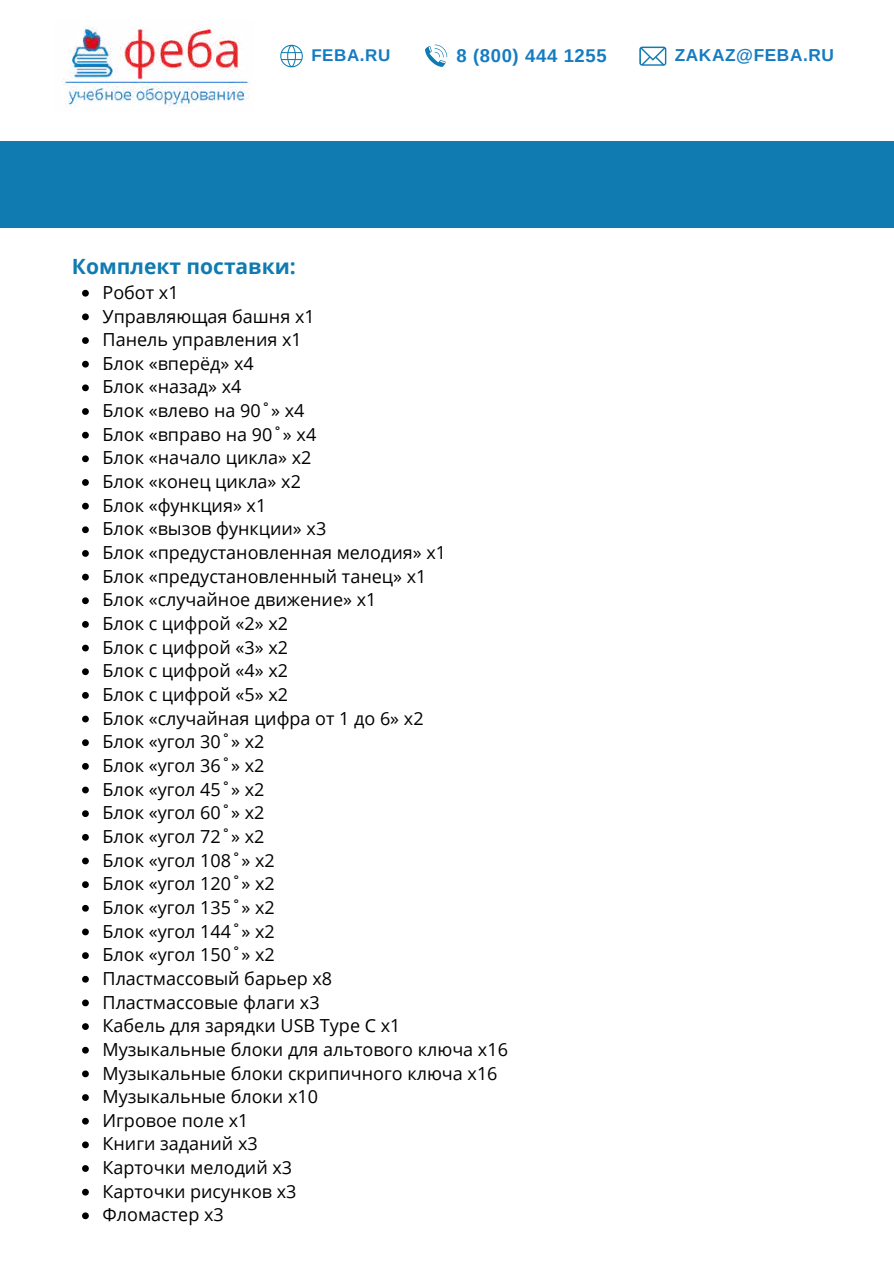
<style>
.page{position:relative;width:894px;height:1264px;background:#fff}
.page>*{position:absolute;margin:0;border:0;box-sizing:border-box;transform-origin:0 0}
.t1{font:700 21px "Open Sans";color:#107bb1}
.t2{font:700 18.45px "Arimo";letter-spacing:.035em;color:#157bc2}
.t3{font:18px/23.7px "Open Sans";color:#000}
.t4{font:700 17.25px "Arimo";letter-spacing:.035em;color:#157bc2}
.t5{font:700 16.95px "Arimo";letter-spacing:.035em;color:#157bc2}
</style>
<div class="page">
<img style="left:62px;top:27px;width:187px;height:80px">
<div style="left:0;top:141px;width:893px;height:87px;background:#107bb1"></div>
<svg style="left:639px;top:47px;width:27px;height:19px"></svg>
<svg style="left:425px;top:45px;width:22px;height:22px"></svg>
<svg style="left:280px;top:45px;width:23px;height:22px"></svg>
<svg style="left:82px;top:290px;width:7px;height:6px"></svg>
<svg style="left:82px;top:313px;width:7px;height:7px"></svg>
<svg style="left:82px;top:337px;width:7px;height:7px"></svg>
<svg style="left:82px;top:361px;width:7px;height:6px"></svg>
<svg style="left:82px;top:384px;width:7px;height:7px"></svg>
<svg style="left:82px;top:408px;width:7px;height:7px"></svg>
<svg style="left:82px;top:432px;width:7px;height:6px"></svg>
<svg style="left:82px;top:455px;width:7px;height:7px"></svg>
<svg style="left:82px;top:479px;width:7px;height:7px"></svg>
<svg style="left:82px;top:503px;width:7px;height:6px"></svg>
<svg style="left:82px;top:526px;width:7px;height:7px"></svg>
<svg style="left:82px;top:550px;width:7px;height:7px"></svg>
<svg style="left:82px;top:573px;width:7px;height:7px"></svg>
<svg style="left:82px;top:597px;width:7px;height:7px"></svg>
<svg style="left:82px;top:621px;width:7px;height:6px"></svg>
<svg style="left:82px;top:644px;width:7px;height:7px"></svg>
<svg style="left:82px;top:668px;width:7px;height:7px"></svg>
<svg style="left:82px;top:692px;width:7px;height:6px"></svg>
<svg style="left:82px;top:715px;width:7px;height:7px"></svg>
<svg style="left:82px;top:739px;width:7px;height:7px"></svg>
<svg style="left:82px;top:763px;width:7px;height:6px"></svg>
<svg style="left:82px;top:786px;width:7px;height:7px"></svg>
<svg style="left:82px;top:810px;width:7px;height:7px"></svg>
<svg style="left:82px;top:834px;width:7px;height:6px"></svg>
<svg style="left:82px;top:857px;width:7px;height:7px"></svg>
<svg style="left:82px;top:881px;width:7px;height:7px"></svg>
<svg style="left:82px;top:904px;width:7px;height:7px"></svg>
<svg style="left:82px;top:928px;width:7px;height:7px"></svg>
<svg style="left:82px;top:952px;width:7px;height:7px"></svg>
<svg style="left:82px;top:975px;width:7px;height:7px"></svg>
<svg style="left:82px;top:999px;width:7px;height:7px"></svg>
<svg style="left:82px;top:1023px;width:7px;height:6px"></svg>
<svg style="left:82px;top:1046px;width:7px;height:7px"></svg>
<svg style="left:82px;top:1070px;width:7px;height:7px"></svg>
<svg style="left:82px;top:1094px;width:7px;height:6px"></svg>
<svg style="left:82px;top:1117px;width:7px;height:7px"></svg>
<svg style="left:82px;top:1141px;width:7px;height:7px"></svg>
<svg style="left:82px;top:1165px;width:7px;height:6px"></svg>
<svg style="left:82px;top:1188px;width:7px;height:7px"></svg>
<svg style="left:82px;top:1212px;width:7px;height:7px"></svg>
<p class="t5" style="left:311px;top:44px;width:81px">FEBA.RU</p>
<p class="t2" style="left:456px;top:43px;width:152px">8 (800) 444 1255</p>
<p class="t4" style="left:674px;top:43px;width:161px">ZAKAZ@FEBA.RU</p>
<p class="t1" style="left:72px;top:252px;width:225px">Комплект поставки:</p>
<p class="t3" style="left:102px;top:280px;width:407px">Робот х1<br>Управляющая башня х1<br>Панель управления х1<br>Блок «вперёд» х4<br>Блок «назад» х4<br>Блок «влево на 90˚» х4<br>Блок «вправо на 90˚» х4<br>Блок «начало цикла» х2<br>Блок «конец цикла» х2<br>Блок «функция» х1<br>Блок «вызов функции» х3<br>Блок «предустановленная мелодия» х1<br>Блок «предустановленный танец» х1<br>Блок «случайное движение» х1<br>Блок с цифрой «2» х2<br>Блок с цифрой «3» х2<br>Блок с цифрой «4» х2<br>Блок с цифрой «5» х2<br>Блок «случайная цифра от 1 до 6» х2<br>Блок «угол 30˚» х2<br>Блок «угол 36˚» х2<br>Блок «угол 45˚» х2<br>Блок «угол 60˚» х2<br>Блок «угол 72˚» х2<br>Блок «угол 108˚» х2<br>Блок «угол 120˚» х2<br>Блок «угол 135˚» х2<br>Блок «угол 144˚» х2<br>Блок «угол 150˚» х2<br>Пластмассовый барьер х8<br>Пластмассовые флаги х3<br>Кабель для зарядки USB Type C х1<br>Музыкальные блоки для альтового ключа х16<br>Музыкальные блоки скрипичного ключа х16<br>Музыкальные блоки х10<br>Игровое поле х1<br>Книги заданий х3<br>Карточки мелодий х3<br>Карточки рисунков х3<br>Фломастер х3</p>
</div>
